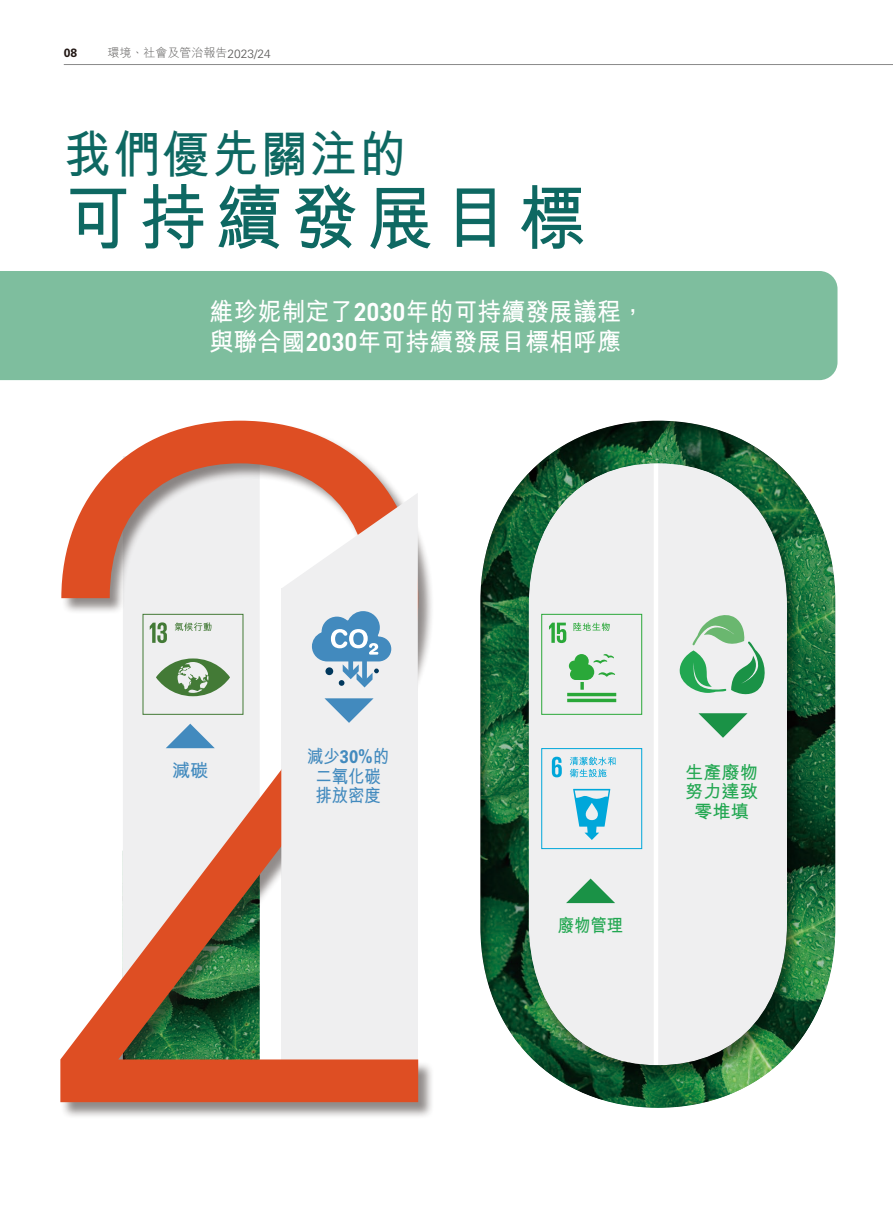
<style>
.page{position:relative;width:893px;height:1212px;background:#fff}
.page>*{position:absolute;margin:0;border:0;box-sizing:border-box;transform-origin:0 0}
.t1{font:700 71.7px "M Hei HK";letter-spacing:.125em;color:#0e6862;scale:.94 1}
.t2{font:700 51px "M Hei HK";letter-spacing:.025em;color:#0e6862;scale:.94 1}
.t3{font:700 25.5px/30.6px "M Hei HK";color:#fff;scale:.94 1}
.t4{font:700 18.15px/19.5px "M Hei HK";color:#428abe;text-align:center;scale:.9 1}
.t5{font:700 18.15px/19.5px "M Hei HK";color:#22a751;text-align:center}
.t6{font:700 18.15px "M Hei HK";color:#22a751;scale:.9 1}
.t7{font:700 18.15px "M Hei HK";color:#428abe}
.t8{font:300 12px "M Hei HK";color:#595857}
.t9{font:700 12px "Univers LT Std";color:#231916}
.s1{font-family:"Univers LT Std"}
.s2{font-family:"DIN"}
</style>
<div class="page">
<hr style="left:64px;top:64px;width:829px;height:1px;background:#898989">
<div style="left:61px;top:421px;width:374px;height:698px;background:#231916;opacity:.5"></div>
<svg style="left:60px;top:421px;width:358px;height:681px"></svg>
<div style="left:466px;top:411px;width:382px;height:699px;background:#231916;opacity:.5"></div>
<svg style="left:281px;top:493px;width:137px;height:444px;fill:#efeff0"></svg>
<svg style="left:166px;top:724px;width:49px;height:24px"></svg>
<div style="left:0;top:271px;width:837px;height:109px;background:#7ebe9e"></div>
<svg style="left:324px;top:698px;width:50px;height:25px"></svg>
<svg style="left:312px;top:611px;width:79px;height:76px"></svg>
<svg style="left:698px;top:713px;width:49px;height:25px"></svg>
<svg style="left:679px;top:611px;width:88px;height:85px"></svg>
<div style="left:143px;top:614px;width:100px;height:101px;border:1px solid #437a36"></div>
<svg style="left:150px;top:622px;width:17px;height:21px"></svg>
<svg style="left:156px;top:658px;width:74px;height:38px"></svg>
<svg style="left:175px;top:622px;width:36px;height:9px"></svg>
<svg style="left:566px;top:878px;width:49px;height:25px"></svg>
<div style="left:541px;top:614px;width:101px;height:101px;border:1px solid #2aa839"></div>
<svg style="left:549px;top:623px;width:17px;height:20px"></svg>
<hr style="left:567px;top:693px;width:49px;height:3px;background:#2aa839">
<hr style="left:567px;top:699px;width:49px;height:3px;background:#2aa839">
<svg style="left:569px;top:654px;width:46px;height:36px"></svg>
<svg style="left:573px;top:622px;width:37px;height:9px"></svg>
<div style="left:541px;top:748px;width:101px;height:101px;border:1px solid #00a7da"></div>
<svg style="left:552px;top:757px;width:10px;height:20px"></svg>
<svg style="left:573px;top:789px;width:37px;height:51px"></svg>
<svg style="left:570px;top:757px;width:46px;height:20px"></svg>
<p class="t9" style="left:64px;top:45px;width:15px">08</p>
<p class="t8" style="left:107px;top:45px;width:165px">環境、社會及管治報告<span class="s1">2023/24</span></p>
<h2 class="t2" style="left:64px;top:117px;width:366px">我們優先關注的</h2>
<h1 class="t1" style="left:64px;top:165px;width:557px">可持續發展目標</h1>
<p class="t3" style="left:210px;top:294px;width:465px">維珍妮制定了<span class="s2">2030</span>年的可持續發展議程，與聯合國<span class="s2">2030</span>年可持續發展目標相呼應</p>
<p class="t7" style="left:172px;top:757px;width:38px">減碳</p>
<p class="t4" style="left:307px;top:745px;width:93px">減少<span class="s1">30%</span>的二氧化碳排放密度</p>
<p class="t6" style="left:558px;top:912px;width:74px">廢物管理</p>
<p class="t5" style="left:685px;top:761px;width:74px">生產廢物努力達致零堆填</p>
</div>
